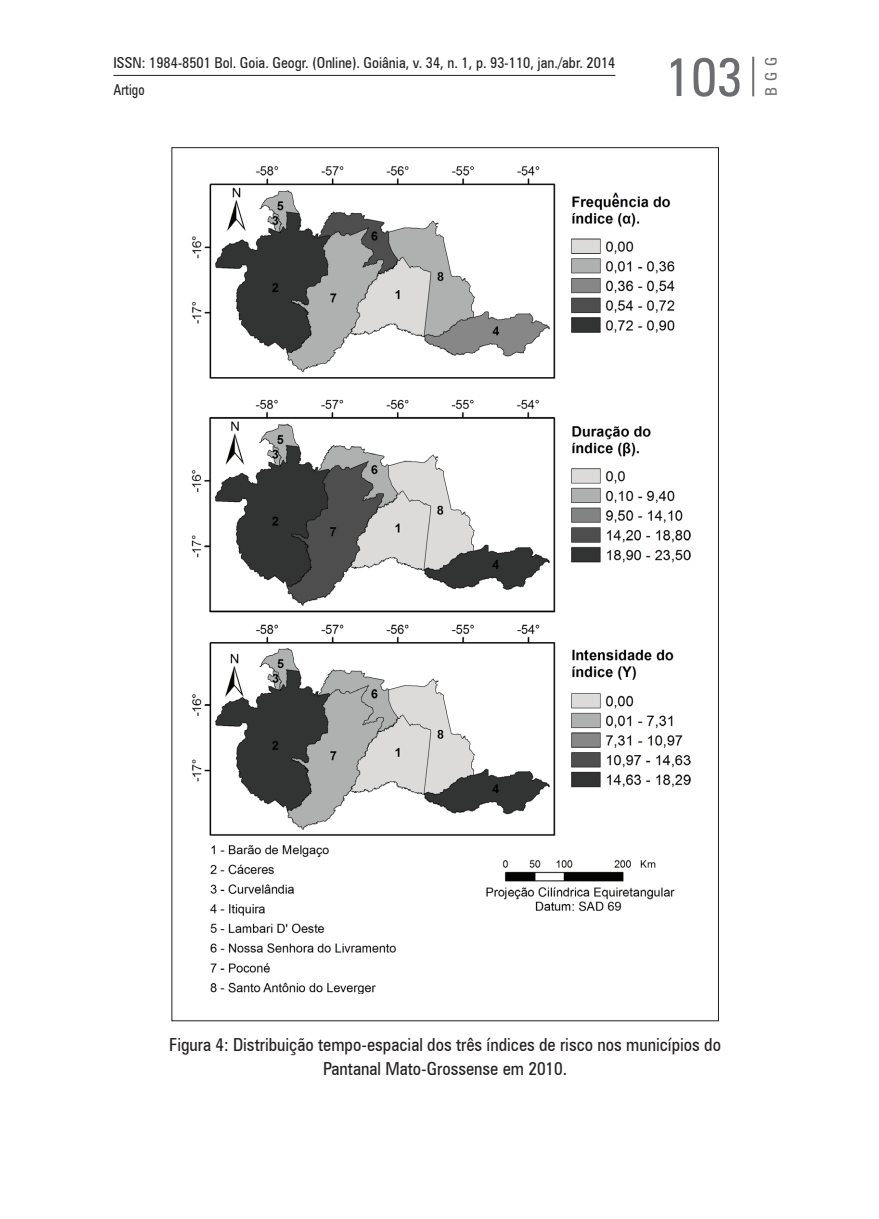
<style>
.page{position:relative;width:879px;height:1219px;background:#fff}
.page>*{position:absolute;margin:0;border:0;box-sizing:border-box;transform-origin:0 0}
.t1{font:condensed 54px "Zurich BT";color:#6c6d70}
.t2{font:condensed 18px/24px "Zurich BT";color:#231f20;text-align:center}
.t3{font:condensed 16px "Zurich BT";color:#6c6d70}
.t4{font:condensed 15px/26.8px "Zurich BT";color:#231f20}
</style>
<div class="page">
<hr style="left:752px;top:57px;width:2px;height:39px;background:#6c6d70">
<hr style="left:113px;top:75px;width:502px;height:1px;background:#231f20">
<img style="left:191px;top:166px;width:499px;height:827px">
<p class="t4" style="left:113px;top:49px;width:503px">ISSN: 1984-8501 Bol. Goia. Geogr. (Online). Goiânia, v. 34, n. 1, p. 93-110, jan./abr. 2014<br>Artigo</p>
<h1 class="t1" style="left:665px;top:44px;width:79px">103</h1>
<p class="t3" style="left:761px;top:96px;width:41px;rotate:-90deg">BGG</p>
<p class="t2" style="left:169px;top:1032px;width:553px">Figura 4: Distribuição tempo-espacial dos três índices de risco nos municípios do<br>Pantanal Mato-Grossense em 2010.</p>
</div>
